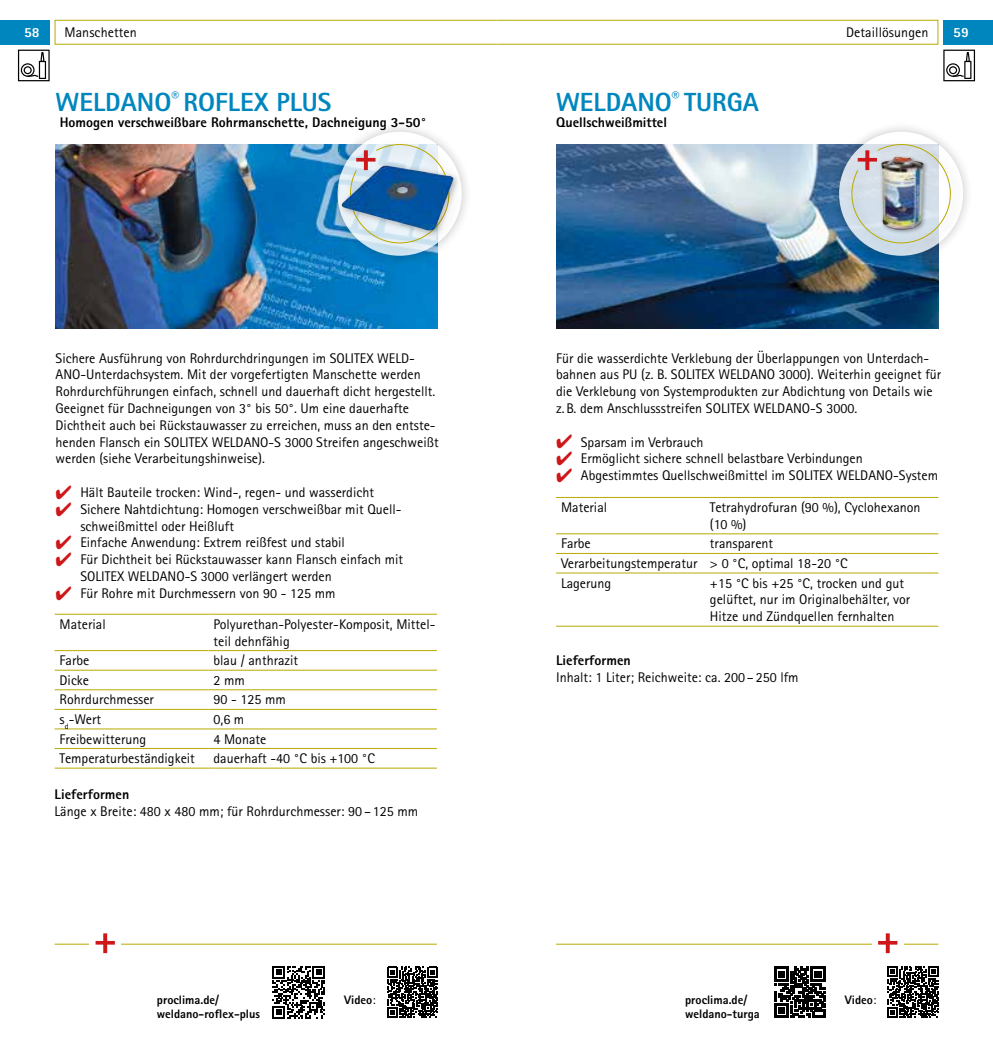
<style>
.page{position:relative;width:993px;height:1042px;background:#fff}
.page>*{position:absolute;margin:0;border:0;box-sizing:border-box;transform-origin:0 0}
.t1{font:800 26.25px "Rotis Sans Serif Pro";color:#0086be}
.t2{font:14px/16.8px "Rotis Sans Serif Pro";color:#000}
.t3{font:800 14px "Rotis Sans Serif Pro";color:#000}
.t4{font:800 14px "Rotis Sans Serif Pro";color:#fff}
.t5{font:800 12.25px/14px "Rotis Sans Serif Pro";color:#000}
.s1{color:#cd1719}
.s2{font-weight:400}
</style>
<div class="page">
<div style="left:0;top:20px;width:50px;height:25px;background:#0086be"></div>
<div style="left:943px;top:20px;width:49px;height:25px;background:#0086be"></div>
<svg style="left:943px;top:50px;width:31px;height:31px"></svg>
<svg style="left:18px;top:50px;width:32px;height:31px"></svg>
<div style="left:496px;top:20px;width:442px;height:25px;border:1px solid #b9aa00"></div>
<div style="left:55px;top:20px;width:442px;height:25px;border:1px solid #b9aa00"></div>
<hr style="left:55px;top:670px;width:153px;height:1px;background:#b9aa00">
<hr style="left:208px;top:670px;width:229px;height:1px;background:#b9aa00">
<hr style="left:55px;top:689px;width:153px;height:1px;background:#b9aa00">
<hr style="left:208px;top:689px;width:229px;height:1px;background:#b9aa00">
<hr style="left:55px;top:709px;width:153px;height:1px;background:#b9aa00">
<hr style="left:208px;top:709px;width:229px;height:1px;background:#b9aa00">
<hr style="left:55px;top:728px;width:153px;height:1px;background:#b9aa00">
<hr style="left:208px;top:728px;width:229px;height:1px;background:#b9aa00">
<hr style="left:55px;top:748px;width:153px;height:1px;background:#b9aa00">
<hr style="left:208px;top:748px;width:229px;height:1px;background:#b9aa00">
<hr style="left:55px;top:767px;width:153px;height:1px;background:#b9aa00">
<hr style="left:208px;top:767px;width:229px;height:1px;background:#b9aa00">
<hr style="left:55px;top:650px;width:153px;height:1px;background:#b9aa00">
<hr style="left:208px;top:650px;width:229px;height:1px;background:#b9aa00">
<hr style="left:55px;top:614px;width:153px;height:1px;background:#b9aa00">
<hr style="left:208px;top:614px;width:229px;height:1px;background:#b9aa00">
<svg style="left:387px;top:966px;width:51px;height:51px"></svg>
<img style="left:56px;top:144px;width:382px;height:185px">
<svg style="left:272px;top:966px;width:53px;height:52px"></svg>
<hr style="left:556px;top:497px;width:148px;height:1px;background:#b9aa00">
<hr style="left:704px;top:497px;width:234px;height:1px;background:#b9aa00">
<hr style="left:556px;top:533px;width:148px;height:1px;background:#b9aa00">
<hr style="left:704px;top:533px;width:234px;height:1px;background:#b9aa00">
<hr style="left:556px;top:626px;width:148px;height:1px;background:#b9aa00">
<hr style="left:704px;top:626px;width:234px;height:1px;background:#b9aa00">
<hr style="left:556px;top:553px;width:148px;height:1px;background:#b9aa00">
<hr style="left:704px;top:553px;width:234px;height:1px;background:#b9aa00">
<hr style="left:556px;top:572px;width:148px;height:1px;background:#b9aa00">
<hr style="left:704px;top:572px;width:234px;height:1px;background:#b9aa00">
<svg style="left:887px;top:966px;width:51px;height:52px"></svg>
<img style="left:556px;top:144px;width:382px;height:185px">
<svg style="left:774px;top:967px;width:50px;height:50px"></svg>
<div style="left:326px;top:121px;width:147px;height:146px;background:#000;opacity:.3"></div>
<div style="left:343px;top:137px;width:120px;height:120px;background:#000;opacity:.3"></div>
<svg style="left:349px;top:144px;width:100px;height:100px;background:#d4dadb"></svg>
<div style="left:828px;top:121px;width:146px;height:146px;background:#000;opacity:.3"></div>
<svg style="left:838px;top:132px;width:124px;height:124px"></svg>
<div style="left:844px;top:137px;width:120px;height:120px;background:#000;opacity:.3"></div>
<svg style="left:850px;top:144px;width:100px;height:100px"></svg>
<div style="left:338px;top:161px;width:123px;height:78px;background:#000;opacity:.3"></div>
<img style="left:341px;top:166px;width:112px;height:65px">
<div style="left:878px;top:154px;width:50px;height:80px;background:#000;opacity:.3"></div>
<img style="left:880px;top:157px;width:43px;height:73px">
<hr style="left:55px;top:944px;width:382px;height:1px;background:#b9aa00">
<div style="left:89px;top:917px;width:32px;height:38px;background:#fff"></div>
<svg style="left:95px;top:933px;width:20px;height:20px"></svg>
<hr style="left:556px;top:944px;width:382px;height:1px;background:#b9aa00">
<div style="left:871px;top:917px;width:32px;height:38px;background:#fff"></div>
<svg style="left:878px;top:933px;width:19px;height:20px"></svg>
<p class="t4" style="left:24px;top:23px;width:17px">58</p>
<p class="t2" style="left:64px;top:24px;width:74px">Manschetten</p>
<p class="t2" style="left:845px;top:24px;width:84px">Detaillösungen</p>
<p class="t4" style="left:952px;top:23px;width:17px">59</p>
<h1 class="t1" style="left:56px;top:85px;width:277px">WELDANO<sup>®</sup> ROFLEX PLUS</h1>
<p class="t3" style="left:60px;top:114px;width:368px">Homogen verschweißbare Rohrmanschette, Dachneigung 3-50°</p>
<p class="t2" style="left:56px;top:349px;width:384px">Sichere Ausführung von Rohrdurchdringungen im SOLITEX WELD-ANO-Unterdachsystem. Mit der vorgefertigten Manschette werden Rohrdurchführungen einfach, schnell und dauerhaft dicht hergestellt.<br>Geeignet für Dachneigungen von 3° bis 50°. Um eine dauerhafte Dichtheit auch bei Rückstauwasser zu erreichen, muss an den entste&shy;henden Flansch ein SOLITEX WELDANO-S 3000 Streifen angeschweißt werden (siehe Verarbeitungshinweise).</p>
<p class="t2" style="left:56px;top:484px;width:320px"><span class="s1">✔</span> Hält Bauteile trocken: Wind-, regen- und wasserdicht</p>
<p class="t2" style="left:80px;top:501px;width:322px;text-indent:-25px"><span class="s1">✔</span> Sichere Nahtdichtung: Homogen verschweißbar mit Quell&shy;schweißmittel oder Heißluft</p>
<p class="t2" style="left:56px;top:534px;width:291px"><span class="s1">✔</span> Einfache Anwendung: Extrem reißfest und stabil</p>
<p class="t2" style="left:80px;top:551px;width:324px;text-indent:-25px"><span class="s1">✔</span> Für Dichtheit bei Rückstauwasser kann Flansch einfach mit<br>SOLITEX WELDANO-S 3000 verlängert werden</p>
<p class="t2" style="left:56px;top:585px;width:281px"><span class="s1">✔</span> Für Rohre mit Durchmessern von 90 - 125 mm</p>
<p class="t2" style="left:60px;top:616px;width:48px">Material</p>
<p class="t2" style="left:213px;top:616px;width:223px">Polyurethan-Polyester-Komposit, Mittel&shy;teil dehnfähig</p>
<p class="t2" style="left:60px;top:652px;width:31px">Farbe</p>
<p class="t2" style="left:213px;top:652px;width:86px">blau / anthrazit</p>
<p class="t2" style="left:60px;top:672px;width:31px">Dicke</p>
<p class="t2" style="left:213px;top:672px;width:33px">2 mm</p>
<p class="t2" style="left:60px;top:691px;width:96px">Rohrdurchmesser</p>
<p class="t2" style="left:213px;top:691px;width:74px">90 - 125 mm</p>
<p class="t2" style="left:60px;top:711px;width:43px">s<sub>d</sub>-Wert</p>
<p class="t2" style="left:213px;top:711px;width:32px">0,6 m</p>
<p class="t2" style="left:60px;top:730px;width:88px">Freibewitterung</p>
<p class="t2" style="left:213px;top:730px;width:54px">4 Monate</p>
<p class="t2" style="left:60px;top:750px;width:137px">Temperaturbeständigkeit</p>
<p class="t2" style="left:213px;top:750px;width:163px">dauerhaft -40 °C bis +100 °C</p>
<p class="t3" style="left:55px;top:786px;width:76px">Lieferformen</p>
<p class="t2" style="left:55px;top:803px;width:365px">Länge x Breite: 480 x 480 mm; für Rohrdurchmesser: 90–125 mm</p>
<h1 class="t1" style="left:556px;top:85px;width:204px">WELDANO<sup>®</sup> TURGA</h1>
<p class="t3" style="left:556px;top:114px;width:112px">Quellschweißmittel</p>
<p class="t2" style="left:556px;top:349px;width:386px">Für die wasserdichte Verklebung der Überlappungen von Unterdach&shy;bahnen aus PU (z. B. SOLITEX WELDANO 3000). Weiterhin geeignet für die Verklebung von Systemprodukten zur Abdichtung von Details wie z.B. dem Anschlussstreifen SOLITEX WELDANO-S 3000.</p>
<p class="t2" style="left:556px;top:433px;width:149px"><span class="s1">✔</span> Sparsam im Verbrauch</p>
<p class="t2" style="left:556px;top:450px;width:308px"><span class="s1">✔</span> Ermöglicht sichere schnell belastbare Verbindungen</p>
<p class="t2" style="left:556px;top:467px;width:383px"><span class="s1">✔</span> Abgestimmtes Quellschweißmittel im SOLITEX WELDANO-System</p>
<p class="t2" style="left:561px;top:499px;width:48px">Material</p>
<p class="t2" style="left:709px;top:499px;width:212px">Tetrahydrofuran (90 %), Cyclohexanon (10 %)</p>
<p class="t2" style="left:561px;top:535px;width:31px">Farbe</p>
<p class="t2" style="left:561px;top:534px;width:288px;line-height:19.6px;text-indent:149px">transparent<br>Verarbeitungstemperatur &gt; 0 °C, optimal 18-20 °C<br>Lagerung</p>
<p class="t2" style="left:709px;top:574px;width:202px">+15 °C bis +25 °C, trocken und gut gelüftet, nur im Originalbehälter, vor<br>Hitze und Zündquellen fernhalten</p>
<p class="t3" style="left:556px;top:651px;width:76px">Lieferformen</p>
<p class="t2" style="left:556px;top:669px;width:244px">Inhalt: 1 Liter; Reichweite: ca. 200 –250 lfm</p>
<p class="t5" style="left:157px;top:992px;width:64px">proclima.de/</p>
<p class="t5" style="left:344px;top:992px;width:33px">Video<span class="s2">:</span></p>
<p class="t5" style="left:844px;top:992px;width:33px">Video<span class="s2">:</span></p>
<p class="t5" style="left:157px;top:1006px;width:104px">weldano-roflex-plus</p>
<p class="t5" style="left:685px;top:992px;width:76px">proclima.de/ weldano-turga</p>
</div>
